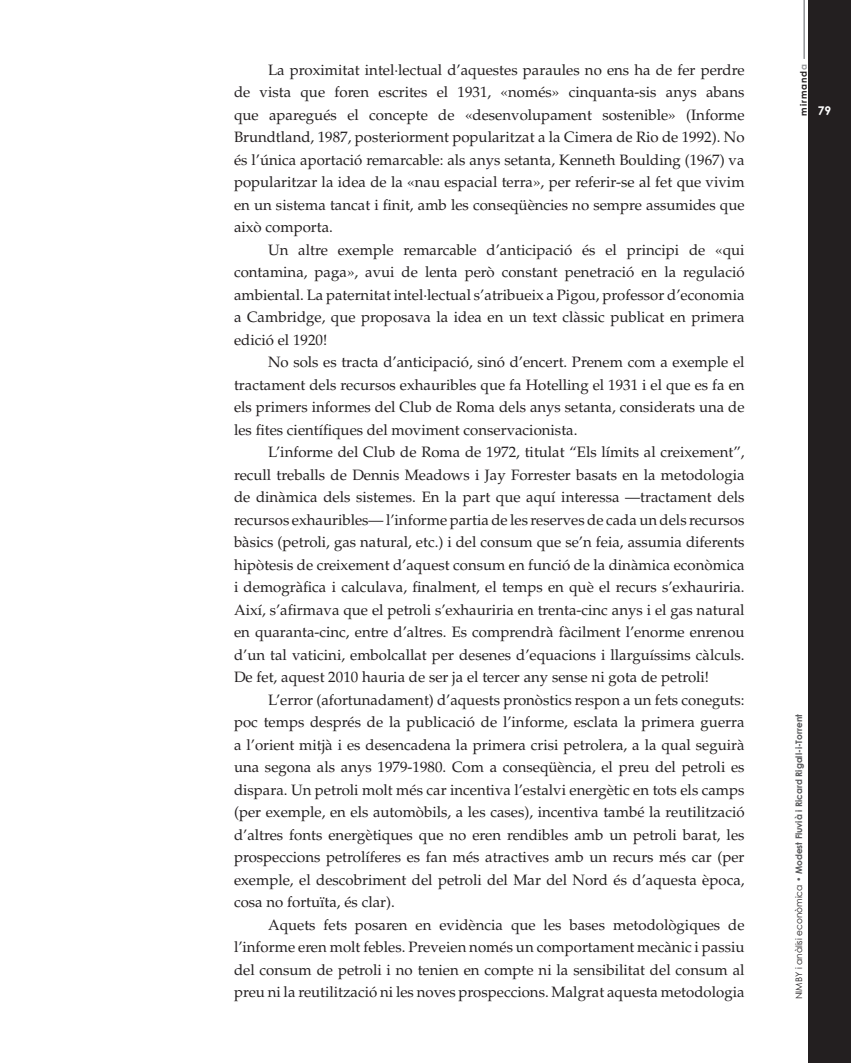
<style>
.page{position:relative;width:851px;height:1063px;background:#fff}
.page>*{position:absolute;margin:0;border:0;box-sizing:border-box;transform-origin:0 0}
.t1{font:15px/22.5px "Palatino LT Std";color:#231f20;text-align:justify}
.t2{font:700 12px "Century Gothic";color:#fff}
.t3{font:700 9px "Century Gothic";color:#57585a}
.t4{font:700 9px "Century Gothic";letter-spacing:.105em;color:#231f20}
.s1{color:#939598}
.s2{font-weight:400;color:#231f20}
.s3{font-weight:400}
</style>
<div class="page">
<div style="left:808px;top:0;width:42px;height:1063px;background:#231f20"></div>
<hr style="left:803px;top:0;width:1px;height:59px;background:#939598">
<p class="t1" style="left:234px;top:59px;width:512px;text-indent:34px">La proximitat intel·lectual d’aquestes paraules no ens ha de fer perdre de vista que foren escrites el 1931, «només» cinquanta-sis anys abans que aparegués el concepte de «desenvolupament sostenible» (Informe Brundtland, 1987, posteriorment popularitzat a la Cimera de Rio de 1992). No és l’única aportació remarcable: als anys setanta, Kenneth Boulding (1967) va popularitzar la idea de la «nau espacial terra», per referir-se al fet que vivim en un sistema tancat i finit, amb les conseqüències no sempre assumides que això comporta.</p>
<p class="t1" style="left:234px;top:239px;width:512px;text-indent:34px">Un altre exemple remarcable d’anticipació és el principi de «qui contamina, paga», avui de lenta però constant penetració en la regulació ambiental. La paternitat intel·lectual s’atribueix a Pigou, professor d’economia a Cambridge, que proposava la idea en un text clàssic publicat en primera edició el 1920!</p>
<p class="t1" style="left:234px;top:351px;width:512px;text-indent:34px">No sols es tracta d’anticipació, sinó d’encert. Prenem com a exemple el tractament dels recursos exhauribles que fa Hotelling el 1931 i el que es fa en els primers informes del Club de Roma dels anys setanta, considerats una de les fites científiques del moviment conservacionista.</p>
<p class="t1" style="left:234px;top:441px;width:512px;text-indent:34px">L’informe del Club de Roma de 1972, titulat “Els límits al creixement”, recull treballs de Dennis Meadows i Jay Forrester basats en la metodologia de dinàmica dels sistemes. En la part que aquí interessa —tractament dels recursos exhauribles— l’informe partia de les reserves de cada un dels recursos bàsics (petroli, gas natural, etc.) i del consum que se’n feia, assumia diferents hipòtesis de creixement d’aquest consum en funció de la dinàmica econòmica i demogràfica i calculava, finalment, el temps en què el recurs s’exhauriria.<br>Així, s’afirmava que el petroli s’exhauriria en trenta-cinc anys i el gas natural en quaranta-cinc, entre d’altres. Es comprendrà fàcilment l’enorme enrenou d’un tal vaticini, embolcallat per desenes d’equacions i llarguíssims càlculs.<br>De fet, aquest 2010 hauria de ser ja el tercer any sense ni gota de petroli!</p>
<p class="t1" style="left:234px;top:689px;width:512px;text-indent:34px">L’error (afortunadament) d’aquests pronòstics respon a un fets coneguts: poc temps després de la publicació de l’informe, esclata la primera guerra a l’orient mitjà i es desencadena la primera crisi petrolera, a la qual seguirà una segona als anys 1979-1980. Com a conseqüència, el preu del petroli es dispara. Un petroli molt més car incentiva l’estalvi energètic en tots els camps (per exemple, en els automòbils, a les cases), incentiva també la reutilització d’altres fonts energètiques que no eren rendibles amb un petroli barat, les prospeccions petrolíferes es fan més atractives amb un recurs més car (per exemple, el descobriment del petroli del Mar del Nord és d’aquesta època, cosa no fortuïta, és clar).</p>
<p class="t1" style="left:234px;top:914px;width:512px;text-indent:34px">Aquets fets posaren en evidència que les bases metodològiques de l’informe eren molt febles. Preveien només un comportament mecànic i passiu del consum de petroli i no tenien en compte ni la sensibilitat del consum al preu ni la reutilització ni les noves prospeccions. Malgrat aquesta metodologia</p>
<p class="t4" style="left:797px;top:116px;width:53px;rotate:-90deg">mirmand<span class="s1">a</span></p>
<p class="t2" style="left:817px;top:103px;width:15px">79</p>
<p class="t3" style="left:793px;top:999px;width:286px;rotate:-90deg"><span class="s2">Nimby i anàlisi econòmica</span> <span class="s3">•</span> Modest Fluvià i Ricard Rigall-i-Torrent</p>
</div>
